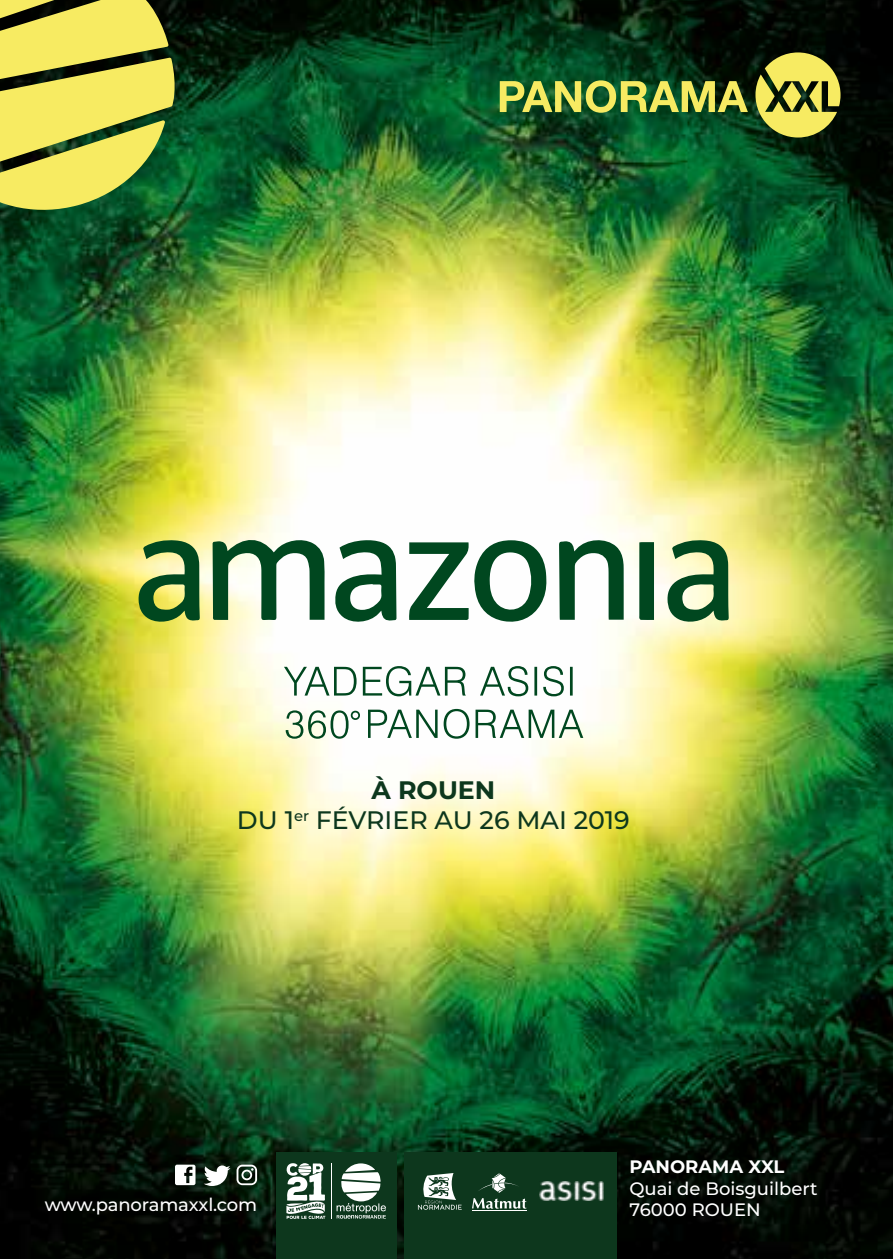
<style>
.page{position:relative;width:893px;height:1259px;background:#fff}
.page>*{position:absolute;margin:0;border:0;box-sizing:border-box;transform-origin:0 0}
.t1{font:500 25.2px/30.3px "Montserrat";color:#0d371d;text-align:center}
.t2{font:500 18px "Montserrat";color:#fff}
.t3{font:700 18px "Montserrat";color:#fff}
.s1{font-weight:700}
</style>
<div class="page">
<img style="left:0;top:0;width:893px;height:1259px">
<svg style="left:286px;top:709px;width:297px;height:29px"></svg>
<svg style="left:284px;top:666px;width:289px;height:30px"></svg>
<svg style="left:213px;top:536px;width:112px;height:84px"></svg>
<svg style="left:334px;top:540px;width:62px;height:84px"></svg>
<svg style="left:138px;top:539px;width:62px;height:85px;background:#759651"></svg>
<svg style="left:559px;top:537px;width:65px;height:83px"></svg>
<svg style="left:408px;top:540px;width:139px;height:84px"></svg>
<svg style="left:639px;top:542px;width:15px;height:78px"></svg>
<svg style="left:667px;top:539px;width:61px;height:85px;background:#769a71"></svg>
<svg style="left:175px;top:1164px;width:20px;height:21px"></svg>
<svg style="left:237px;top:1164px;width:20px;height:21px"></svg>
<svg style="left:204px;top:1165px;width:26px;height:21px"></svg>
<svg style="left:500px;top:52px;width:340px;height:85px;background:#4d6f30"></svg>
<div style="left:404px;top:1152px;width:213px;height:107px;background:#0d371d"></div>
<svg style="left:472px;top:1198px;width:54px;height:10px"></svg>
<hr style="left:472px;top:1210px;width:54px;height:1px;background:#fff">
<svg style="left:478px;top:1173px;width:40px;height:19px"></svg>
<img style="left:539px;top:1182px;width:64px;height:19px">
<svg style="left:418px;top:1173px;width:44px;height:36px"></svg>
<div style="left:276px;top:1152px;width:121px;height:107px;background:#0d371d"></div>
<svg style="left:286px;top:1163px;width:39px;height:56px"></svg>
<svg style="left:337px;top:1163px;width:49px;height:55px"></svg>
<hr style="left:331px;top:1163px;width:1px;height:55px;background:#fff">
<svg style="left:0;top:0;width:178px;height:215px;background:#b0b54c"></svg>
<h1 class="t1" style="left:237px;top:773px;width:394px"><span class="s1">À ROUEN<br></span>DU 1<sup>er</sup> FÉVRIER AU 26 MAI 2019</h1>
<p class="t3" style="left:629px;top:1153px;width:156px">PANORAMA XXL</p>
<p class="t2" style="left:629px;top:1175px;width:190px">Quai de Boisguilbert</p>
<p class="t2" style="left:45px;top:1192px;width:214px">www.panoramaxxl.com</p>
<p class="t2" style="left:629px;top:1197px;width:133px">76000 ROUEN</p>
</div>
